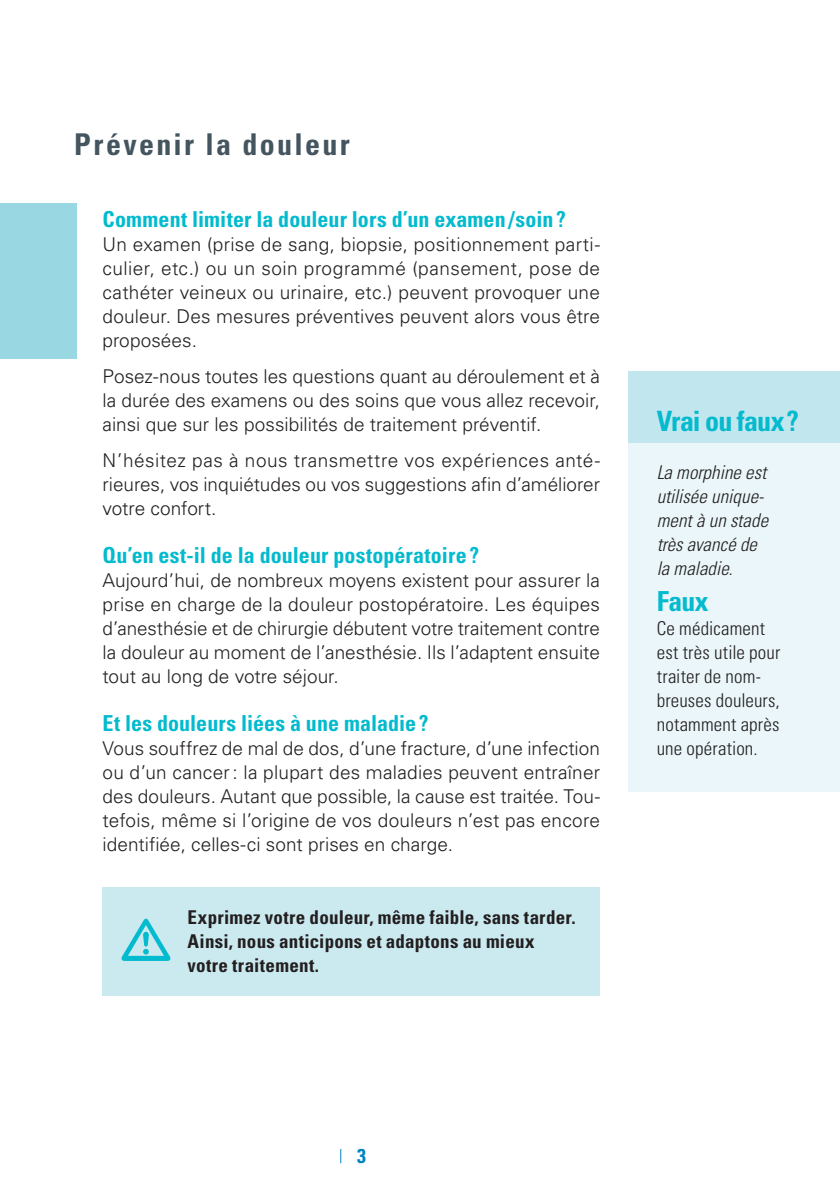
<style>
.page{position:relative;width:840px;height:1189px;background:#fff}
.page>*{position:absolute;margin:0;border:0;box-sizing:border-box;transform-origin:0 0}
.t1{font:700 condensed 30px "Univers LT Std";letter-spacing:.075em;color:#45555f}
.t2{font:700 condensed 28px "Univers LT Std";letter-spacing:-.035em;color:#03bace}
.t3{font:700 condensed 27.6px "Univers LT Std";color:#03bace}
.t4{font:700 condensed 22px "Univers LT Std";color:#03bace}
.t5{font:700 condensed 20px "Univers LT Std";color:#0081c6}
.t6{font:300 19px/24px "Univers LT Std";color:#231f20;text-align:justify}
.t7{font:700 condensed 19px/24px "Univers LT Std";letter-spacing:.01em;color:#231f20}
.t8{font:300 condensed 19px/24px "Univers LT Std";letter-spacing:.01em;color:#231f20}
.t9{font:italic 300 condensed 19px/24px "Univers LT Std";letter-spacing:.005em;color:#231f20}
</style>
<div class="page">
<div style="left:103px;top:887px;width:497px;height:108px;background:#cbeaf0"></div>
<svg style="left:122px;top:918px;width:48px;height:43px"></svg>
<div style="left:0;top:203px;width:77px;height:156px;background:#99d8e3"></div>
<svg style="left:340px;top:1149px;width:1px;height:14px"></svg>
<div style="left:628px;top:443px;width:212px;height:348px;background:#eaf6f9"></div>
<div style="left:628px;top:371px;width:212px;height:72px;background:#c2e6ee"></div>
<h1 class="t1" style="left:74px;top:126px;width:277px">Prévenir la douleur</h1>
<p class="t4" style="left:103px;top:206px;width:465px">Comment limiter la douleur lors d’un examen/soin ?</p>
<p class="t6" style="left:103px;top:232px;width:499px">Un examen (prise de sang, biopsie, positionnement parti&shy;culier, etc.) ou un soin programmé (pansement, pose de cathéter veineux ou urinaire, etc.) peuvent provoquer une douleur. Des mesures préventives peuvent alors vous être proposées.</p>
<p class="t6" style="left:103px;top:364px;width:499px">Posez-nous toutes les questions quant au déroulement et à la durée des examens ou des soins que vous allez recevoir, ainsi que sur les possibilités de traitement préventif.</p>
<p class="t6" style="left:103px;top:448px;width:499px">N’hésitez pas à nous transmettre vos expériences anté&shy;rieures, vos inquiétudes ou vos suggestions afin d’améliorer votre confort.</p>
<p class="t4" style="left:103px;top:542px;width:378px">Qu’en est-il de la douleur postopératoire ?</p>
<p class="t6" style="left:103px;top:568px;width:499px">Aujourd’hui, de nombreux moyens existent pour assurer la prise en charge de la douleur postopératoire. Les équipes d’anesthésie et de chirurgie débutent votre traitement contre la douleur au moment de l’anesthésie. Ils l’adaptent ensuite tout au long de votre séjour.</p>
<p class="t4" style="left:103px;top:710px;width:328px">Et les douleurs liées à une maladie?</p>
<p class="t6" style="left:103px;top:736px;width:499px">Vous souffrez de mal de dos, d’une fracture, d’une infection ou d’un cancer: la plupart des maladies peuvent entraîner des douleurs. Autant que possible, la cause est traitée. Tou&shy;tefois, même si l’origine de vos douleurs n’est pas encore identifiée, celles-ci sont prises en charge.</p>
<p class="t7" style="left:188px;top:905px;width:390px">Exprimez votre douleur, même faible, sans tarder.<br>Ainsi, nous anticipons et adaptons au mieux votre traitement.</p>
<h2 class="t2" style="left:657px;top:404px;width:144px">Vrai ou faux?</h2>
<p class="t9" style="left:657px;top:460px;width:113px">La morphine est utilisée unique&shy;ment à un stade très avancé de la maladie.</p>
<h3 class="t3" style="left:657px;top:584px;width:53px">Faux</h3>
<p class="t8" style="left:657px;top:616px;width:125px">Ce médicament est très utile pour traiter de nom&shy;breuses douleurs, notamment après une opération.</p>
<p class="t5" style="left:357px;top:1144px;width:10px">3</p>
</div>
